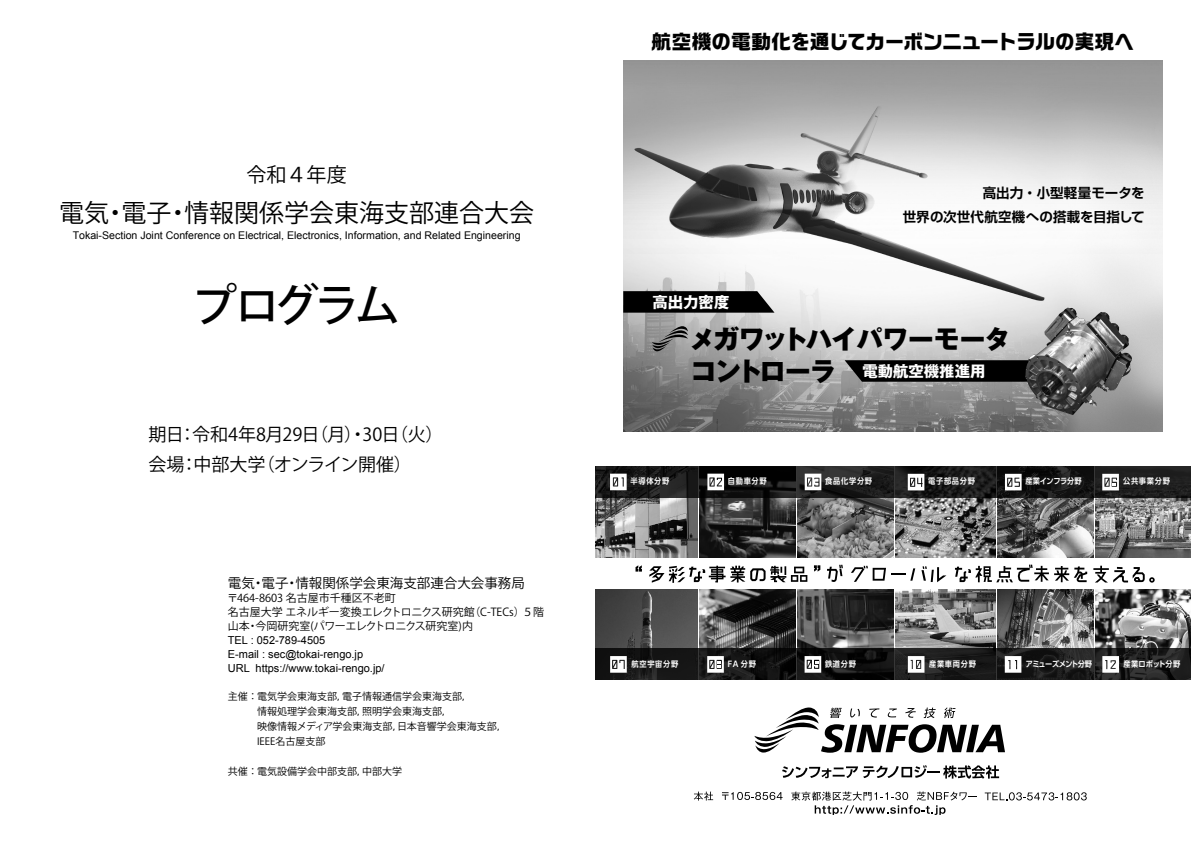
<style>
.page{position:relative;width:1191px;height:842px;background:#fff}
.page>*{position:absolute;margin:0;border:0;box-sizing:border-box;transform-origin:0 0}
.t1{font:500 45px "Koz Go Pro";letter-spacing:-.1em;color:#000}
.t2{font:800 26px/31.2px "Gothic MB101 Pro";letter-spacing:-.03em;color:#000}
.t3{font:25px "Koz Go Pro";color:#000}
.t4{font:20px "Koz Go Pro";color:#000}
.t5{font:700 19.6px "Ro G San Srf Std";letter-spacing:-.01em;color:#000}
.t6{font:18px/30px "Koz Go Pro";color:#000}
.t7{font:700 15.4px "Gothic MB101 Pro";color:#fff}
.t8{font:700 13.5px/23.6px "Shin Go Pro De";letter-spacing:.005em;color:#000;text-align:right}
.t9{font:13.5px "Koz Go Pro";color:#000}
.t10{font:11px/14px "Koz Go Pro";color:#000}
.t11{font:11px/14px "Arial";color:#000}
.t12{font:10.6px "Arial";color:#000}
.t13{font:10px/15px "Koz Go Pro";color:#000}
.t14{font:700 8px "UD Shin Go Pro De";letter-spacing:.1em;color:#fff;scale:.9 1}
.t15{font:700 8px "UD Shin Go Pro De";letter-spacing:-.08em;color:#fff;scale:.9 1}
.t16{font:700 8px "UD Shin Go Pro De";letter-spacing:-.03em;color:#fff;scale:.9 1}
.t17{font:700 8px "UD Shin Go Pro De";letter-spacing:.02em;color:#fff;scale:.9 1}
</style>
<div class="page">
<img style="left:623px;top:60px;width:539px;height:371px">
<svg style="left:652px;top:326px;width:36px;height:25px"></svg>
<svg style="left:623px;top:291px;width:151px;height:22px;background:#111"></svg>
<svg style="left:844px;top:360px;width:179px;height:22px;background:#0c0c0c"></svg>
<img style="left:1023px;top:307px;width:110px;height:108px">
<svg style="left:754px;top:707px;width:251px;height:46px"></svg>
<svg style="left:694px;top:792px;width:19px;height:8px"></svg>
<svg style="left:722px;top:792px;width:60px;height:8px"></svg>
<svg style="left:984px;top:792px;width:102px;height:8px"></svg>
<svg style="left:791px;top:791px;width:186px;height:24px"></svg>
<svg style="left:782px;top:765px;width:217px;height:14px"></svg>
<svg style="left:635px;top:565px;width:7px;height:7px"></svg>
<svg style="left:649px;top:566px;width:158px;height:17px"></svg>
<svg style="left:814px;top:565px;width:6px;height:7px"></svg>
<svg style="left:827px;top:565px;width:16px;height:17px"></svg>
<svg style="left:851px;top:566px;width:95px;height:16px"></svg>
<svg style="left:955px;top:565px;width:132px;height:17px"></svg>
<svg style="left:1093px;top:566px;width:61px;height:17px"></svg>
<img style="left:595px;top:498px;width:102px;height:59px">
<img style="left:699px;top:498px;width:96px;height:59px">
<img style="left:797px;top:498px;width:96px;height:59px">
<img style="left:895px;top:498px;width:100px;height:59px">
<img style="left:997px;top:498px;width:96px;height:59px">
<img style="left:1095px;top:498px;width:96px;height:59px">
<img style="left:595px;top:589px;width:102px;height:59px">
<img style="left:699px;top:589px;width:96px;height:59px">
<img style="left:895px;top:589px;width:100px;height:59px">
<img style="left:997px;top:589px;width:96px;height:59px">
<img style="left:1095px;top:589px;width:96px;height:59px">
<img style="left:797px;top:589px;width:96px;height:59px">
<svg style="left:595px;top:466px;width:596px;height:32px;background:#1a1a1a"></svg>
<svg style="left:595px;top:648px;width:596px;height:32px;background:#181818"></svg>
<svg style="left:610px;top:474px;width:16px;height:16px"></svg>
<svg style="left:707px;top:474px;width:17px;height:16px"></svg>
<svg style="left:804px;top:474px;width:17px;height:16px"></svg>
<svg style="left:907px;top:474px;width:17px;height:16px"></svg>
<svg style="left:1005px;top:474px;width:16px;height:16px"></svg>
<svg style="left:1102px;top:474px;width:16px;height:16px"></svg>
<svg style="left:610px;top:656px;width:17px;height:17px"></svg>
<svg style="left:707px;top:656px;width:17px;height:17px"></svg>
<svg style="left:804px;top:656px;width:17px;height:17px"></svg>
<svg style="left:908px;top:656px;width:16px;height:17px"></svg>
<svg style="left:1004px;top:656px;width:17px;height:17px"></svg>
<svg style="left:1102px;top:656px;width:17px;height:17px"></svg>
<h3 class="t4" style="left:247px;top:162px;width:101px">令和４年度</h3>
<h3 class="t3" style="left:59px;top:197px;width:477px">電気・電子・情報関係学会東海支部連合大会</h3>
<p class="t12" style="left:73px;top:228px;width:449px">Tokai-Section Joint Conference on Electrical, Electronics, Information, and Related Engineering</p>
<h1 class="t1" style="left:192px;top:276px;width:209px">プログラム</h1>
<h3 class="t6" style="left:148px;top:420px;width:296px">期日：令和4年8月29日（月）・30日（火）会場：中部大学（オンライン開催）</h3>
<h3 class="t9" style="left:228px;top:574px;width:298px">電気・電子・情報関係学会東海支部連合大会事務局</h3>
<p class="t10" style="left:227px;top:591px;width:318px">〒464-8603 名古屋市千種区不老町<br>名古屋大学 エネルギー変換エレクトロニクス研究館（C-TECs）５階山本・今岡研究室(パワーエレクトロニクス研究室)内</p>
<p class="t11" style="left:228px;top:633px;width:158px">TEL : 052-789-4505<br>E-mail : sec@tokai-rengo.jp<br>URL https://www.tokai-rengo.jp/</p>
<p class="t13" style="left:257px;top:689px;width:251px;text-indent:-29px">主催 ： 電気学会東海支部，電子情報通信学会東海支部，<br>情報処理学会東海支部，照明学会東海支部，<br>映像情報メディア学会東海支部，日本音響学会東海支部，<br>IEEE名古屋支部</p>
<p class="t13" style="left:228px;top:764px;width:176px">共催 ： 電気設備学会中部支部，中部大学</p>
<h3 class="t5" style="left:651px;top:28px;width:484px">航空機の電動化を通じてカーボンニュートラルの実現へ</h3>
<h3 class="t7" style="left:652px;top:289px;width:78px">高出力密度</h3>
<h3 class="t8" style="left:903px;top:180px;width:243px">高出力・小型軽量モータを<br>世界の次世代航空機への搭載を目指して</h3>
<h2 class="t2" style="left:689px;top:321px;width:322px">メガワットハイパワーモータコントローラ</h2>
<h3 class="t7" style="left:862px;top:358px;width:124px">電動航空機推進用</h3>
<p class="t14" style="left:630px;top:474px;width:45px">半導体分野</p>
<p class="t14" style="left:728px;top:474px;width:45px">自動車分野</p>
<p class="t14" style="left:825px;top:475px;width:53px">食品化学分野</p>
<p class="t14" style="left:928px;top:475px;width:53px">電子部品分野</p>
<p class="t16" style="left:1025px;top:475px;width:64px">産業インフラ分野</p>
<p class="t14" style="left:1123px;top:475px;width:54px">公共事業分野</p>
<p class="t14" style="left:631px;top:657px;width:53px">航空宇宙分野</p>
<p class="t14" style="left:727px;top:657px;width:33px">FA 分野</p>
<p class="t14" style="left:825px;top:657px;width:36px">鉄道分野</p>
<p class="t14" style="left:929px;top:657px;width:53px">産業車両分野</p>
<p class="t15" style="left:1025px;top:657px;width:75px">アミューズメント分野</p>
<p class="t17" style="left:1123px;top:657px;width:65px">産業ロボット分野</p>
</div>
